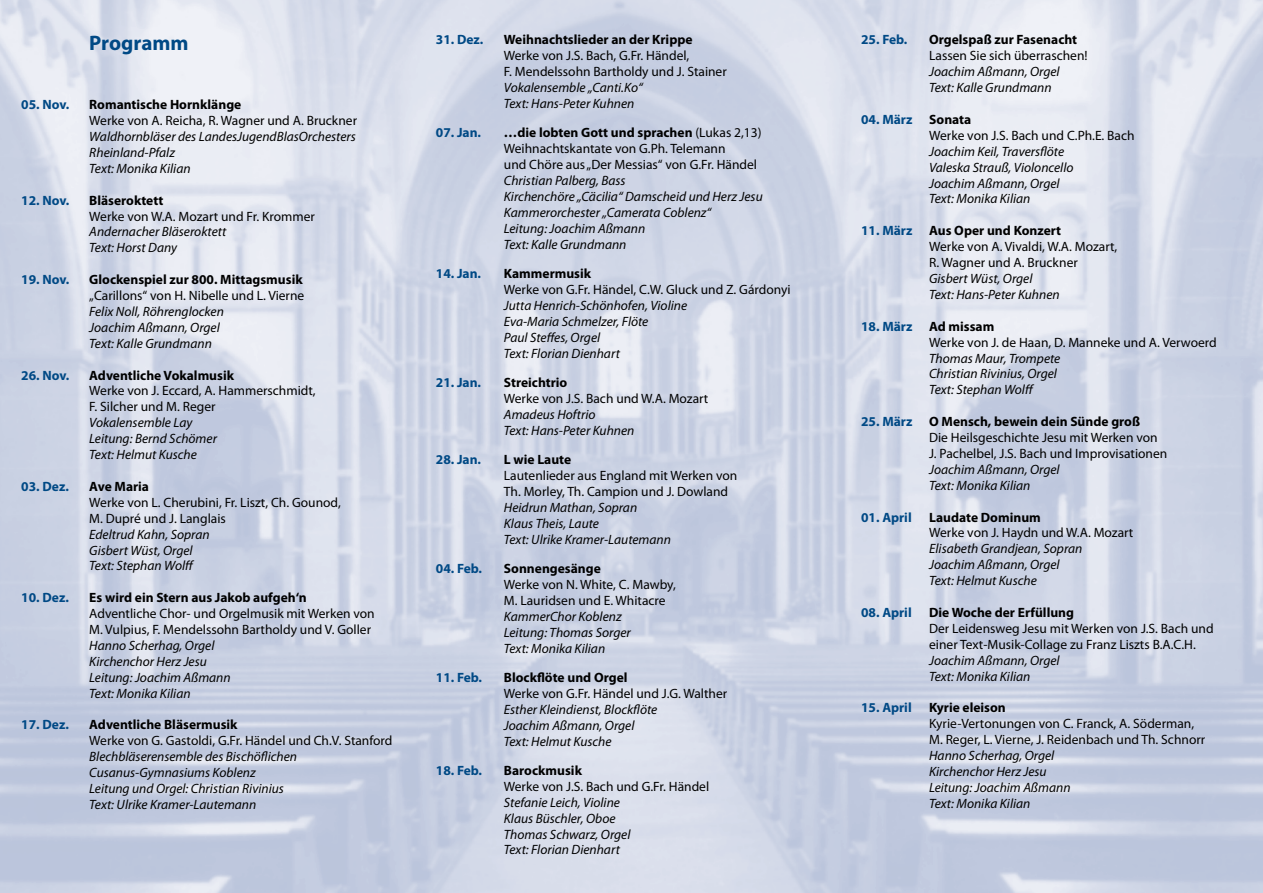
<style>
.page{position:relative;width:1263px;height:893px;background:#fff}
.page>*{position:absolute;margin:0;border:0;box-sizing:border-box;transform-origin:0 0}
.t1{font:700 21px "Myriad Pro";color:#004985}
.t2{font:italic 13.5px/15.9px "Myriad Pro";color:#000}
.t3{font:13.5px/15.9px "Myriad Pro";color:#000}
.t4{font:700 13.5px "Myriad Pro";color:#000}
.t5{font:700 13.5px "Myriad Pro";color:#004985}
.s1{font-weight:700}
.s2{font-weight:700;color:#004985}
</style>
<div class="page">
<h1 class="t1" style="left:89px;top:29px;width:101px">Programm</h1>
<p class="t5" style="left:21px;top:96px;width:50px">05. Nov.</p>
<p class="t4" style="left:89px;top:96px;width:154px">Romantische Hornklänge</p>
<p class="t3" style="left:89px;top:112px;width:269px">Werke von A. Reicha, R. Wagner und A. Bruckner</p>
<p class="t2" style="left:89px;top:128px;width:268px">Waldhornbläser des LandesJugendBlasOrchesters<br>Rheinland-Pfalz<br>Text: Monika Kilian</p>
<p class="t5" style="left:21px;top:191px;width:50px">12. Nov.</p>
<p class="t4" style="left:89px;top:191px;width:76px">Bläseroktett</p>
<p class="t3" style="left:89px;top:208px;width:227px">Werke von W.A. Mozart und Fr. Krommer</p>
<p class="t2" style="left:89px;top:224px;width:138px">Andernacher Bläseroktett<br>Text: Horst Dany</p>
<p class="t5" style="left:21px;top:271px;width:50px">19. Nov.</p>
<p class="t4" style="left:89px;top:271px;width:215px">Glockenspiel zur 800. Mittagsmusik</p>
<p class="t3" style="left:89px;top:287px;width:217px">„Carillons“ von H. Nibelle und L. Vierne</p>
<p class="t2" style="left:89px;top:303px;width:136px">Felix Noll, Röhrenglocken<br>Joachim Aßmann, Orgel<br>Text: Kalle Grundmann</p>
<p class="t5" style="left:21px;top:366px;width:50px">26. Nov.</p>
<p class="t4" style="left:89px;top:366px;width:146px">Adventliche Vokalmusik</p>
<p class="t3" style="left:89px;top:383px;width:228px">Werke von J. Eccard, A. Hammerschmidt,<br>F. Silcher und M. Reger</p>
<p class="t2" style="left:89px;top:415px;width:129px">Vokalensemble Lay<br>Leitung: Bernd Schömer<br>Text: Helmut Kusche</p>
<p class="t5" style="left:21px;top:478px;width:49px">03. Dez.</p>
<p class="t4" style="left:89px;top:478px;width:61px">Ave Maria</p>
<p class="t3" style="left:89px;top:494px;width:253px">Werke von L. Cherubini, Fr. Liszt, Ch. Gounod,<br>M. Dupré und J. Langlais</p>
<p class="t2" style="left:89px;top:526px;width:122px">Edeltrud Kahn, Sopran<br>Gisbert Wüst, Orgel<br>Text: Stephan Wolff</p>
<p class="t5" style="left:21px;top:589px;width:49px">10. Dez.</p>
<p class="t4" style="left:89px;top:589px;width:219px">Es wird ein Stern aus Jakob aufgeh‘n</p>
<p class="t3" style="left:89px;top:605px;width:287px">Adventliche Chor- und Orgelmusik mit Werken von<br>M. Vulpius, F. Mendelssohn Bartholdy und V. Goller</p>
<p class="t2" style="left:89px;top:637px;width:143px">Hanno Scherhag, Orgel<br>Kirchenchor Herz Jesu<br>Leitung: Joachim Aßmann<br>Text: Monika Kilian</p>
<p class="t5" style="left:21px;top:716px;width:49px">17. Dez.</p>
<p class="t4" style="left:89px;top:716px;width:150px">Adventliche Bläsermusik</p>
<p class="t3" style="left:89px;top:733px;width:305px">Werke von G. Gastoldi, G.Fr. Händel und Ch.V. Stanford</p>
<p class="t2" style="left:89px;top:749px;width:209px">Blechbläserensemble des Bischöflichen Cusanus-Gymnasiums Koblenz Leitung und Orgel: Christian Rivinius Text: Ulrike Kramer-Lautemann</p>
<p class="t5" style="left:436px;top:31px;width:49px">31. Dez.</p>
<p class="t4" style="left:504px;top:31px;width:190px">Weihnachtslieder an der Krippe</p>
<p class="t3" style="left:504px;top:47px;width:224px">Werke von J.S. Bach, G.Fr. Händel,<br>F. Mendelssohn Bartholdy und J. Stainer</p>
<p class="t2" style="left:504px;top:79px;width:140px">Vokalensemble „Canti.Ko“<br>Text: Hans-Peter Kuhnen</p>
<p class="t5" style="left:436px;top:124px;width:47px">07. Jan.</p>
<p class="t3" style="left:504px;top:125px;width:259px"><span class="s1">…die lobten Gott und sprachen</span> (Lukas 2,13)<br>Weihnachtskantate von G.Ph. Telemann<br>und Chöre aus „Der Messias“ von G.Fr. Händel</p>
<p class="t2" style="left:504px;top:172px;width:260px">Christian Palberg, Bass<br>Kirchenchöre „Cäcilia“ Damscheid und Herz Jesu<br>Kammerorchester „Camerata Coblenz“<br>Leitung: Joachim Aßmann<br>Text: Kalle Grundmann</p>
<p class="t5" style="left:436px;top:265px;width:47px">14. Jan.</p>
<p class="t4" style="left:504px;top:265px;width:89px">Kammermusik</p>
<p class="t3" style="left:504px;top:281px;width:288px">Werke von G.Fr. Händel, C.W. Gluck und Z. Gárdonyi</p>
<p class="t2" style="left:504px;top:297px;width:185px">Jutta Henrich-Schönhofen, Violine<br>Eva-Maria Schmelzer, Flöte<br>Paul Steffes, Orgel<br>Text: Florian Dienhart</p>
<p class="t5" style="left:436px;top:374px;width:47px">21. Jan.</p>
<p class="t4" style="left:504px;top:374px;width:65px">Streichtrio</p>
<p class="t3" style="left:504px;top:390px;width:206px">Werke von J.S. Bach und W.A. Mozart</p>
<p class="t2" style="left:504px;top:406px;width:132px">Amadeus Hoftrio<br>Text: Hans-Peter Kuhnen</p>
<p class="t5" style="left:436px;top:451px;width:47px">28. Jan.</p>
<p class="t4" style="left:504px;top:451px;width:69px">L wie Laute</p>
<p class="t3" style="left:504px;top:467px;width:235px">Lautenlieder aus England mit Werken von<br>Th. Morley, Th. Campion und J. Dowland</p>
<p class="t2" style="left:504px;top:499px;width:169px">Heidrun Mathan, Sopran<br>Klaus Theis, Laute<br>Text: Ulrike Kramer-Lautemann</p>
<p class="t5" style="left:436px;top:560px;width:48px">04. Feb.</p>
<p class="t4" style="left:504px;top:560px;width:98px">Sonnengesänge</p>
<p class="t3" style="left:504px;top:576px;width:173px">Werke von N. White, C. Mawby,<br>M. Lauridsen und E. Whitacre</p>
<p class="t2" style="left:504px;top:608px;width:128px">KammerChor Koblenz<br>Leitung: Thomas Sorger<br>Text: Monika Kilian</p>
<p class="t5" style="left:436px;top:669px;width:48px">11. Feb.</p>
<p class="t4" style="left:504px;top:669px;width:125px">Blockflöte und Orgel</p>
<p class="t3" style="left:504px;top:685px;width:225px">Werke von G.Fr. Händel und J.G. Walther</p>
<p class="t2" style="left:504px;top:701px;width:155px">Esther Kleindienst, Blockflöte<br>Joachim Aßmann, Orgel<br>Text: Helmut Kusche</p>
<p class="t5" style="left:436px;top:762px;width:48px">18. Feb.</p>
<p class="t4" style="left:504px;top:762px;width:80px">Barockmusik</p>
<p class="t3" style="left:504px;top:778px;width:207px">Werke von J.S. Bach und G.Fr. Händel</p>
<p class="t2" style="left:504px;top:794px;width:128px">Stefanie Leich, Violine<br>Klaus Büschler, Oboe<br>Thomas Schwarz, Orgel<br>Text: Florian Dienhart</p>
<p class="t5" style="left:861px;top:31px;width:48px">25. Feb.</p>
<p class="t4" style="left:929px;top:31px;width:150px">Orgelspaß zur Fasenacht</p>
<p class="t3" style="left:929px;top:48px;width:160px">Lassen Sie sich überraschen!</p>
<p class="t2" style="left:929px;top:64px;width:132px">Joachim Aßmann, Orgel<br>Text: Kalle Grundmann</p>
<p class="t3" style="left:929px;top:111px;width:207px;text-indent:-68px"><span class="s2">04. März</span> <span class="s1">Sonata<br></span>Werke von J.S. Bach und C.Ph.E. Bach</p>
<p class="t2" style="left:929px;top:143px;width:146px">Joachim Keil, Traversflöte<br>Valeska Strauß, Violoncello<br>Joachim Aßmann, Orgel<br>Text: Monika Kilian</p>
<p class="t3" style="left:929px;top:223px;width:190px;text-indent:-68px"><span class="s2">11. März</span> <span class="s1">Aus Oper und Konzert<br></span>Werke von A. Vivaldi, W.A. Mozart,<br>R. Wagner und A. Bruckner</p>
<p class="t2" style="left:929px;top:270px;width:132px">Gisbert Wüst, Orgel<br>Text: Hans-Peter Kuhnen</p>
<p class="t3" style="left:929px;top:318px;width:289px;text-indent:-68px"><span class="s2">18. März</span> <span class="s1">Ad missam<br></span>Werke von J. de Haan, D. Manneke und A. Verwoerd</p>
<p class="t2" style="left:929px;top:350px;width:133px">Thomas Maur, Trompete<br>Christian Rivinius, Orgel<br>Text: Stephan Wolff</p>
<p class="t3" style="left:929px;top:413px;width:240px;text-indent:-68px"><span class="s2">25. März</span> <span class="s1">O Mensch, bewein dein Sünde groß<br></span>Die Heilsgeschichte Jesu mit Werken von<br>J. Pachelbel, J.S. Bach und Improvisationen</p>
<p class="t2" style="left:929px;top:461px;width:132px">Joachim Aßmann, Orgel<br>Text: Monika Kilian</p>
<p class="t5" style="left:861px;top:508px;width:52px">01. April</p>
<p class="t4" style="left:929px;top:508px;width:113px">Laudate Dominum</p>
<p class="t3" style="left:929px;top:525px;width:206px">Werke von J. Haydn und W.A. Mozart</p>
<p class="t2" style="left:929px;top:541px;width:155px">Elisabeth Grandjean, Sopran<br>Joachim Aßmann, Orgel<br>Text: Helmut Kusche</p>
<p class="t5" style="left:861px;top:604px;width:52px">08. April</p>
<p class="t4" style="left:929px;top:604px;width:146px">Die Woche der Erfüllung</p>
<p class="t3" style="left:929px;top:620px;width:286px">Der Leidensweg Jesu mit Werken von J.S. Bach und einer Text-Musik-Collage zu Franz Liszts B.A.C.H.</p>
<p class="t2" style="left:929px;top:652px;width:132px">Joachim Aßmann, Orgel<br>Text: Monika Kilian</p>
<p class="t5" style="left:861px;top:699px;width:52px">15. April</p>
<p class="t4" style="left:929px;top:699px;width:78px">Kyrie eleison</p>
<p class="t3" style="left:929px;top:716px;width:278px">Kyrie-Vertonungen von C. Franck, A. Söderman,<br>M. Reger, L. Vierne, J. Reidenbach und Th. Schnorr</p>
<p class="t2" style="left:929px;top:747px;width:143px">Hanno Scherhag, Orgel<br>Kirchenchor Herz Jesu<br>Leitung: Joachim Aßmann<br>Text: Monika Kilian</p>
</div>
